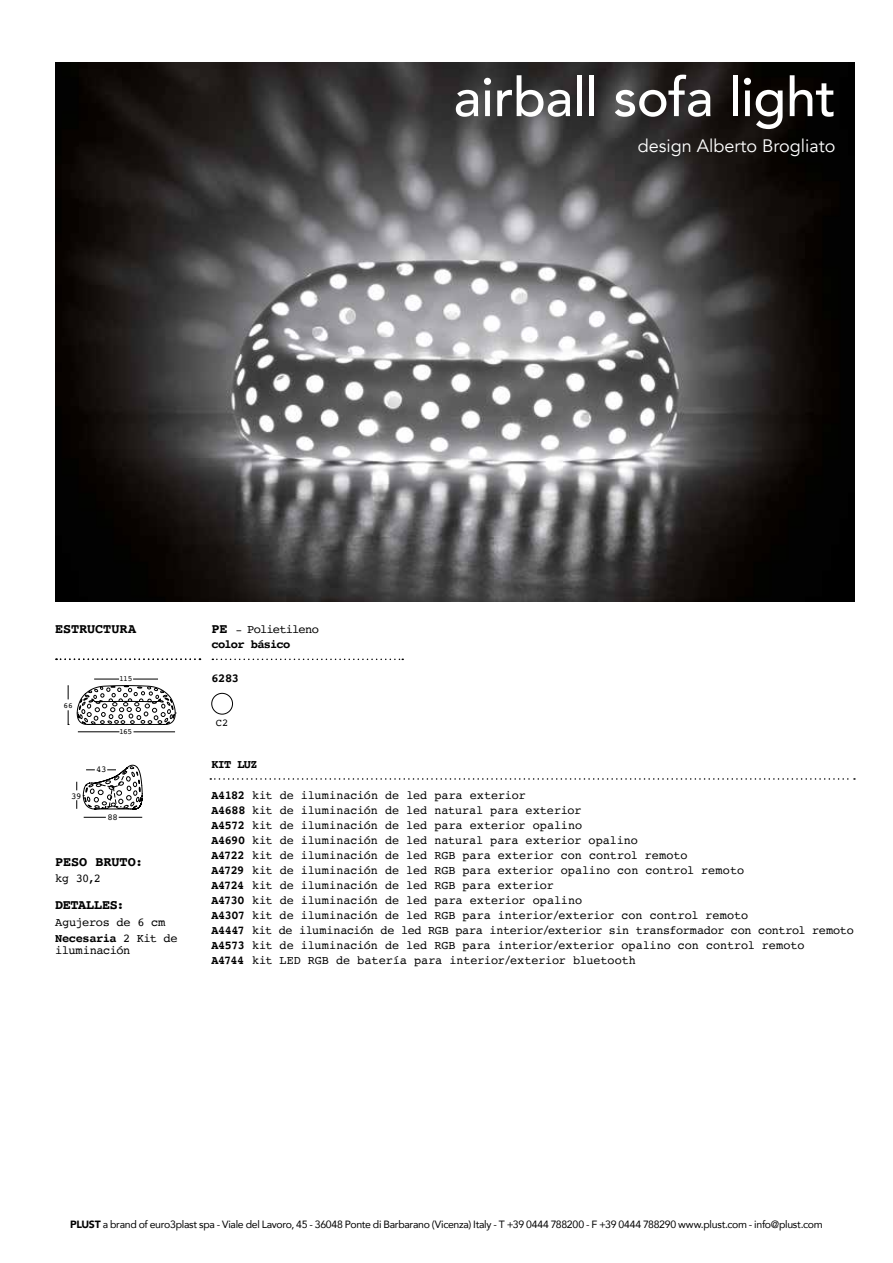
<style>
.page{position:relative;width:893px;height:1263px;background:#fff}
.page>*{position:absolute;margin:0;border:0;box-sizing:border-box;transform-origin:0 0}
.t1{font:500 54px "Avenir";letter-spacing:-.01em;color:#fff}
.t2{font:18px "Avenir";color:#fff}
.t3{font:700 13.5px "Courier";letter-spacing:-.005em;color:#000}
.t4{font:700 13.5px "Courier";letter-spacing:-.03em;color:#000}
.t5{font:12px/15px "Courier";letter-spacing:-.005em;color:#000}
.t6{font:12px/16.5px "Courier";letter-spacing:-.025em;color:#000}
.t7{font:700 12px "Courier";letter-spacing:-.06em;color:#000}
.t8{font:12px "Courier";letter-spacing:-.06em;color:#000}
.t9{font:12px "Courier";letter-spacing:-.035em;color:#000}
.t10{font:10.5px "Avenir";letter-spacing:-.03em;color:#000}
.t11{font:10.5px "Courier";color:#000}
.t12{font:9px "Courier";color:#000}
.t13{font:7.95px "Courier";letter-spacing:-.055em;color:#000}
.s1{font-weight:700}
.s2{font-weight:700;font-size:13.5px}
.s3{font-size:10.5px}
.s4{font-weight:900}
</style>
<div class="page">
<img style="left:55px;top:63px;width:800px;height:538px">
<svg style="left:56px;top:658px;width:144px;height:2px"></svg>
<hr style="left:134px;top:731px;width:41px;height:1px;background:#000">
<hr style="left:78px;top:731px;width:41px;height:1px;background:#000">
<svg style="left:68px;top:686px;width:1px;height:13px"></svg>
<svg style="left:68px;top:710px;width:1px;height:15px"></svg>
<svg style="left:77px;top:679px;width:100px;height:46px"></svg>
<svg style="left:119px;top:817px;width:23px;height:1px"></svg>
<svg style="left:84px;top:817px;width:22px;height:1px"></svg>
<svg style="left:76px;top:764px;width:67px;height:46px"></svg>
<svg style="left:212px;top:659px;width:191px;height:1px"></svg>
<div style="left:212px;top:693px;width:21px;height:21px;border:1px solid #000;border-radius:50%"></div>
<svg style="left:210px;top:778px;width:645px;height:2px"></svg>
<h1 class="t1" style="left:453px;top:51px;width:384px">airball sofa light</h1>
<h2 class="t2" style="left:638px;top:135px;width:199px">design Alberto Brogliato</h2>
<p class="t3" style="left:55px;top:618px;width:83px">ESTRUCTURA</p>
<p class="t13" style="left:64px;top:699px;width:11px">66</p>
<p class="t12" style="left:71px;top:789px;width:12px">39</p>
<p class="t13" style="left:119px;top:672px;width:15px">115</p>
<p class="t12" style="left:96px;top:762px;width:12px">43</p>
<p class="t13" style="left:119px;top:726px;width:15px">165</p>
<p class="t12" style="left:107px;top:810px;width:12px">88</p>
<p class="t3" style="left:55px;top:851px;width:89px">PESO BRUTO:</p>
<p class="t5" style="left:55px;top:871px;width:47px">kg 30,2</p>
<p class="t4" style="left:55px;top:894px;width:71px">DETALLES:</p>
<p class="t6" style="left:55px;top:913px;width:124px">Agujeros de 6 cm<br><span class="s1">Necesaria</span> 2 Kit de</p>
<p class="t9" style="left:55px;top:941px;width:77px">iluminación</p>
<p class="t8" style="left:212px;top:620px;width:109px"><span class="s2">PE</span> <span class="s3">-</span> Polietileno</p>
<p class="t7" style="left:212px;top:635px;width:80px">color básico</p>
<p class="t7" style="left:212px;top:669px;width:29px">6283</p>
<p class="t11" style="left:216px;top:715px;width:14px">C2</p>
<p class="t7" style="left:212px;top:755px;width:48px">KIT LUZ</p>
<p class="t5" style="left:211px;top:787px;width:644px"><span class="s1">A4182</span> kit de iluminación de led para exterior<br><span class="s1">A4688</span> kit de iluminación de led natural para exterior<br><span class="s1">A4572</span> kit de iluminación de led para exterior opalino<br><span class="s1">A4690</span> kit de iluminación de led natural para exterior opalino<br><span class="s1">A4722</span> kit de iluminación de led RGB para exterior con control remoto<br><span class="s1">A4729</span> kit de iluminación de led RGB para exterior opalino con control remoto<br><span class="s1">A4724</span> kit de iluminación de led RGB para exterior<br><span class="s1">A4730</span> kit de iluminación de led para exterior opalino<br><span class="s1">A4307</span> kit de iluminación de led RGB para interior/exterior con control remoto<br><span class="s1">A4447</span> kit de iluminación de led RGB para interior/exterior sin transformador con control remoto <span class="s1">A4573</span> kit de iluminación de led RGB para interior/exterior opalino con control remoto<br><span class="s1">A4744</span> kit LED RGB de batería para interior/exterior bluetooth</p>
<p class="t10" style="left:70px;top:1216px;width:754px"><span class="s4">PLUST</span> a brand of euro3plast spa - Viale del Lavoro, 45 - 36048 Ponte di Barbarano (Vicenza) Italy - T +39 0444 788200 - F +39 0444 788290 www.plust.com - info@plust.com</p>
</div>
